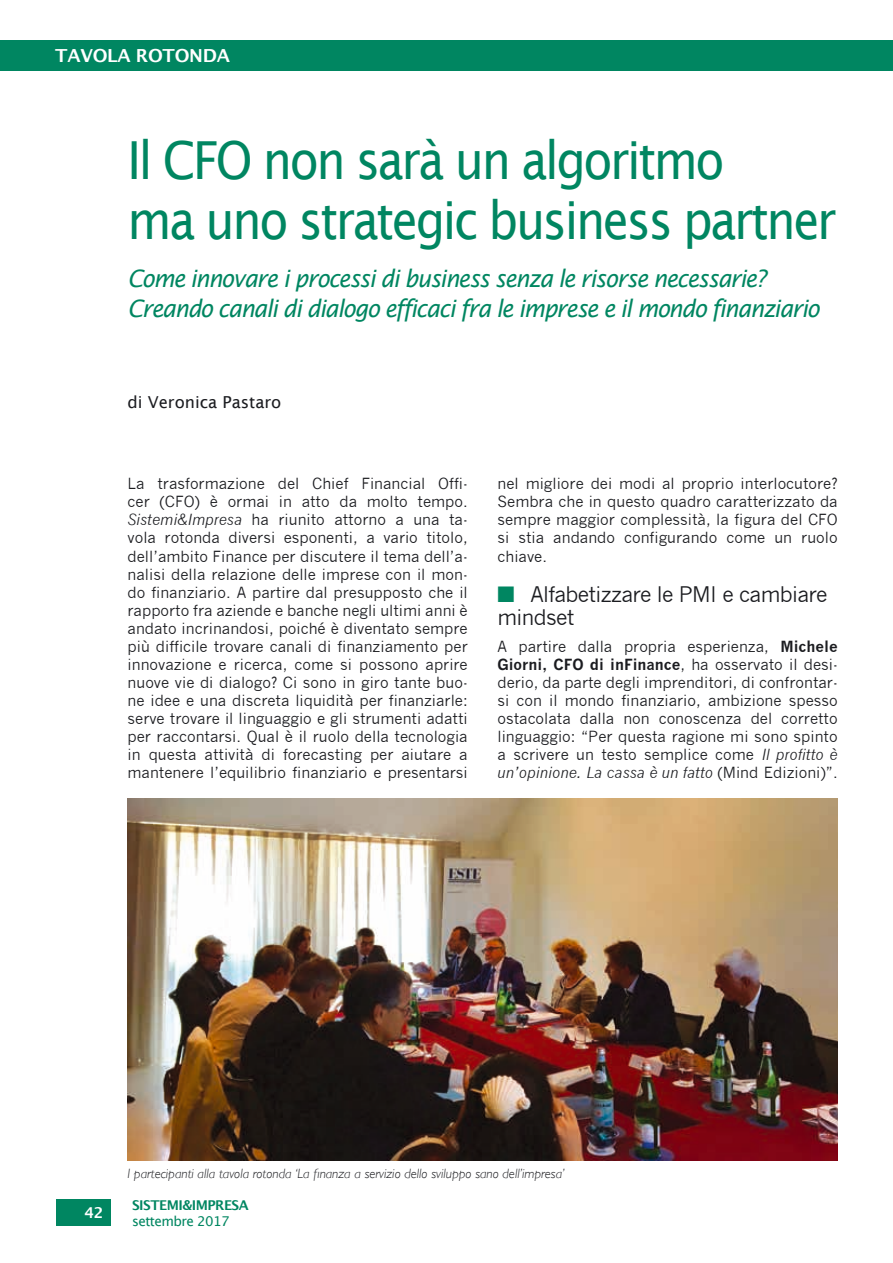
<style>
.page{position:relative;width:893px;height:1263px;background:#fff}
.page>*{position:absolute;margin:0;border:0;box-sizing:border-box;transform-origin:0 0}
.t1{font:52.5px/60px "Lucida Sans";letter-spacing:-.05em;color:#008661;scale:.9 1}
.t2{font:italic 24px/30px "Lucida Sans";letter-spacing:-.05em;color:#008661;scale:.94 1}
.t3{font:21px/22.5px "News Gothic";letter-spacing:-.03em;color:#1b1c20}
.t4{font:600 18px "Lucida Sans";letter-spacing:-.015em;color:#fff}
.t5{font:16.5px "Lucida Sans";color:#1b1c20}
.t6{font:15px/18px "News Gothic";color:#1b1c20;text-align:justify}
.t7{font:600 15px "Lucida Sans";color:#fff}
.t8{font:italic 300 13.5px "Gill Sans";color:#1b1c20}
.t9{font:700 13.5px "Lucida Grande";letter-spacing:-.04em;color:#008661}
.t10{font:13.5px "Lucida Grande";letter-spacing:-.04em;color:#008661}
.s1{font-style:italic}
.s2{color:#008661}
.s3{font-weight:700}
</style>
<div class="page">
<div style="left:56px;top:1199px;width:54px;height:27px;background:#008661"></div>
<div style="left:0;top:40px;width:893px;height:31px;background:#008661"></div>
<img style="left:128px;top:798px;width:710px;height:363px">
<p class="t4" style="left:55px;top:46px;width:176px">TAVOLA ROTONDA</p>
<h1 class="t1" style="left:128px;top:130px;width:789px">Il CFO non sarà un algoritmo<br>ma uno strategic business partner</h1>
<h2 class="t2" style="left:128px;top:263px;width:738px">Come innovare i processi di business senza le risorse necessarie?<br>Creando canali di dialogo efficaci fra le imprese e il mondo finanziario</h2>
<p class="t5" style="left:128px;top:393px;width:155px">di Veronica Pastaro</p>
<p class="t6" style="left:128px;top:475px;width:342px">La trasformazione del Chief Financial Offi&shy;cer (CFO) è ormai in atto da molto tempo.<br><span class="s1">Sistemi&amp;Impresa</span> ha riunito attorno a una ta&shy;vola rotonda diversi esponenti, a vario titolo, dell’ambito Finance per discutere il tema dell’a&shy;nalisi della relazione delle imprese con il mon&shy;do finanziario. A partire dal presupposto che il rapporto fra aziende e banche negli ultimi anni è andato incrinandosi, poiché è diventato sempre più difficile trovare canali di finanziamento per innovazione e ricerca, come si possono aprire nuove vie di dialogo? Ci sono in giro tante buo&shy;ne idee e una discreta liquidità per finanziarle: serve trovare il linguaggio e gli strumenti adatti per raccontarsi. Qual è il ruolo della tecnologia in questa attività di forecasting per aiutare a mantenere l’equilibrio finanziario e presentarsi</p>
<p class="t6" style="left:497px;top:475px;width:342px">nel migliore dei modi al proprio interlocutore?<br>Sembra che in questo quadro caratterizzato da sempre maggior complessità, la figura del CFO si stia andando configurando come un ruolo chiave.</p>
<h3 class="t3" style="left:497px;top:583px;width:331px"><span class="s2">■</span> Alfabetizzare le PMI e cambiare mindset</h3>
<p class="t6" style="left:497px;top:637px;width:342px">A partire dalla propria esperienza, <span class="s3">Michele Giorni, CFO di inFinance</span>, ha osservato il desi&shy;derio, da parte degli imprenditori, di confrontar&shy;si con il mondo finanziario, ambizione spesso ostacolata dalla non conoscenza del corretto linguaggio: “Per questa ragione mi sono spinto a scrivere un testo semplice come <span class="s1">Il profitto è un’opinione. La cassa è un fatto</span> (Mind Edizioni)”.</p>
<p class="t7" style="left:84px;top:1204px;width:21px">42</p>
<p class="t8" style="left:128px;top:1166px;width:438px">I partecipanti alla tavola rotonda ‘La finanza a servizio dello sviluppo sano dell’impresa’</p>
<p class="t9" style="left:132px;top:1194px;width:118px">SISTEMI&amp;IMPRESA</p>
<p class="t10" style="left:132px;top:1213px;width:99px">settembre 2017</p>
</div>
